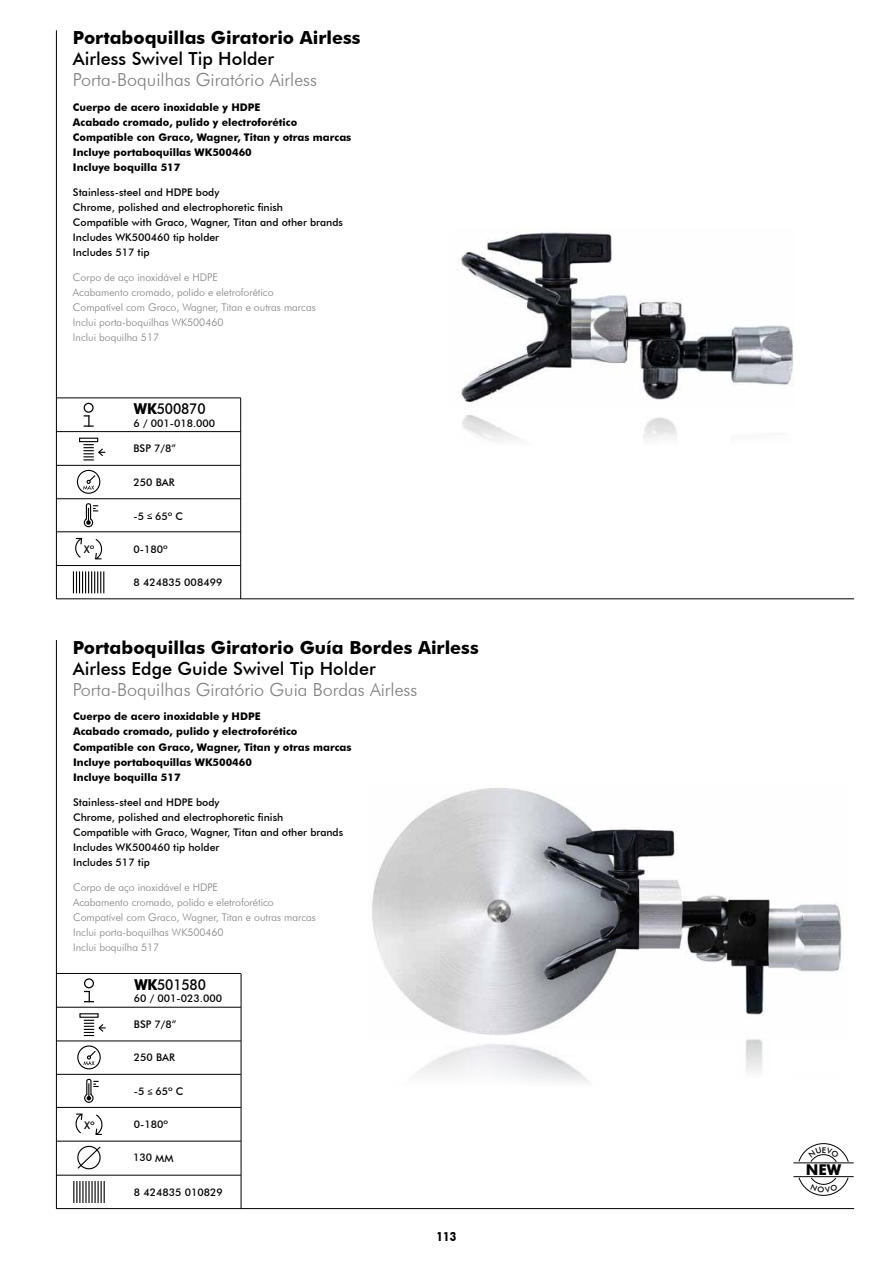
<style>
.page{position:relative;width:893px;height:1263px;background:#fff}
.page>*{position:absolute;margin:0;border:0;box-sizing:border-box;transform-origin:0 0}
.t1{font:300 18px "Futura BT";color:#7e7e7d}
.t2{font:700 18px "Futura BT";color:#000}
.t3{font:500 18px "Futura BT";color:#000}
.t4{font:500 15px "Futura BT";letter-spacing:-.01em;color:#000;scale:.91 1}
.t5{font:700 14.85px "Futura BT";color:#000}
.t6{font:700 12.6px "Futura BT";color:#000;scale:.83 1}
.t7{font:500 10.5px/15px "Futura BT";color:#000}
.t8{font:700 10.5px/15px "Futura BT";color:#000}
.t9{font:300 10.5px/15px "Futura BT";color:#7e7e7d}
.s1{font-weight:700}
</style>
<div class="page">
<img style="left:457px;top:232px;width:337px;height:174px">
<img style="left:462px;top:415px;width:215px;height:25px">
<img style="left:372px;top:788px;width:471px;height:247px">
<img style="left:417px;top:1044px;width:172px;height:38px">
<img style="left:686px;top:1034px;width:157px;height:37px">
<hr style="left:56px;top:598px;width:798px;height:1px;background:#000">
<svg style="left:147px;top:513px;width:5px;height:6px"></svg>
<hr style="left:56px;top:565px;width:184px;height:1px;background:#000">
<hr style="left:56px;top:498px;width:184px;height:1px;background:#000">
<hr style="left:56px;top:431px;width:184px;height:1px;background:#000">
<hr style="left:56px;top:465px;width:184px;height:1px;background:#000">
<hr style="left:56px;top:398px;width:184px;height:1px;background:#000">
<svg style="left:84px;top:415px;width:10px;height:12px"></svg>
<div style="left:84px;top:403px;width:10px;height:10px;border:1px solid #000;border-radius:50%"></div>
<svg style="left:73px;top:571px;width:31px;height:22px"></svg>
<hr style="left:240px;top:398px;width:1px;height:201px;background:#000">
<hr style="left:56px;top:531px;width:184px;height:1px;background:#000">
<div style="left:77px;top:470px;width:23px;height:24px;border:1px solid #000;border-radius:50%"></div>
<svg style="left:83px;top:474px;width:14px;height:16px"></svg>
<svg style="left:83px;top:503px;width:15px;height:25px"></svg>
<svg style="left:95px;top:539px;width:8px;height:21px"></svg>
<svg style="left:75px;top:537px;width:8px;height:21px"></svg>
<div style="left:79px;top:438px;width:19px;height:4px;border:1px solid #000"></div>
<svg style="left:83px;top:444px;width:22px;height:16px"></svg>
<svg style="left:148px;top:1089px;width:4px;height:6px"></svg>
<hr style="left:57px;top:1141px;width:184px;height:1px;background:#000">
<hr style="left:57px;top:1074px;width:184px;height:1px;background:#000">
<hr style="left:57px;top:1007px;width:184px;height:1px;background:#000">
<hr style="left:57px;top:1041px;width:184px;height:1px;background:#000">
<hr style="left:57px;top:973px;width:184px;height:1px;background:#000">
<svg style="left:84px;top:991px;width:10px;height:11px"></svg>
<div style="left:84px;top:978px;width:10px;height:10px;border:1px solid #000;border-radius:50%"></div>
<hr style="left:82px;top:1181px;width:2px;height:22px;background:#000">
<hr style="left:88px;top:1181px;width:2px;height:22px;background:#000">
<hr style="left:85px;top:1181px;width:2px;height:22px;background:#000">
<svg style="left:73px;top:1181px;width:7px;height:22px"></svg>
<svg style="left:95px;top:1181px;width:10px;height:22px"></svg>
<hr style="left:91px;top:1181px;width:2px;height:22px;background:#000">
<hr style="left:241px;top:974px;width:1px;height:234px;background:#000">
<hr style="left:57px;top:1107px;width:184px;height:1px;background:#000">
<div style="left:77px;top:1045px;width:24px;height:24px;border:1px solid #000;border-radius:50%"></div>
<svg style="left:83px;top:1049px;width:14px;height:16px"></svg>
<svg style="left:84px;top:1078px;width:15px;height:25px"></svg>
<svg style="left:95px;top:1114px;width:8px;height:21px"></svg>
<svg style="left:75px;top:1113px;width:8px;height:21px"></svg>
<div style="left:79px;top:1013px;width:20px;height:5px;border:1px solid #000"></div>
<svg style="left:84px;top:1020px;width:22px;height:16px"></svg>
<hr style="left:57px;top:1175px;width:184px;height:1px;background:#000">
<svg style="left:77px;top:1145px;width:24px;height:25px"></svg>
<hr style="left:56px;top:1208px;width:798px;height:1px;background:#000">
<hr style="left:56px;top:640px;width:1px;height:569px;background:#000">
<hr style="left:56px;top:30px;width:1px;height:569px;background:#000">
<hr style="left:793px;top:1162px;width:61px;height:1px;background:#000">
<hr style="left:793px;top:1176px;width:61px;height:1px;background:#000">
<svg style="left:798px;top:1143px;width:51px;height:20px"></svg>
<svg style="left:798px;top:1177px;width:51px;height:19px"></svg>
<h1 class="t2" style="left:73px;top:26px;width:289px">Portaboquillas Giratorio Airless</h1>
<h1 class="t3" style="left:73px;top:47px;width:203px">Airless Swivel Tip Holder</h1>
<h1 class="t1" style="left:73px;top:68px;width:246px">Porta-Boquilhas Giratório Airless</h1>
<p class="t8" style="left:73px;top:99px;width:280px">Cuerpo de acero inoxidable y HDPE<br>Acabado cromado, pulido y electroforético Compatible con Graco, Wagner, Titan y otras marcas Incluye portaboquillas WK500460<br>Incluye boquilla 517</p>
<p class="t7" style="left:73px;top:184px;width:271px">Stainless-steel and HDPE body<br>Chrome, polished and electrophoretic finish<br>Compatible with Graco, Wagner, Titan and other brands Includes WK500460 tip holder<br>Includes 517 tip</p>
<p class="t9" style="left:73px;top:270px;width:244px">Corpo de aço inoxidável e HDPE<br>Acabamento cromado, polido e eletroforético Compatível com Graco, Wagner, Titan e outras marcas Inclui porta-boquilhas WK500460<br>Inclui boquilha 517</p>
<h2 class="t4" style="left:134px;top:400px;width:80px"><span class="s1">WK</span>500870</h2>
<p class="t7" style="left:134px;top:415px;width:83px">6 / 001-018.000</p>
<p class="t7" style="left:134px;top:441px;width:44px">BSP 7/8”</p>
<p class="t7" style="left:134px;top:474px;width:43px">250 BAR</p>
<p class="t7" style="left:84px;top:542px;width:12px">Xº</p>
<p class="t7" style="left:134px;top:508px;width:51px">-5 65º C</p>
<p class="t7" style="left:134px;top:541px;width:36px">0-180º</p>
<p class="t7" style="left:134px;top:575px;width:90px">8 424835 008499</p>
<h1 class="t2" style="left:73px;top:636px;width:407px">Portaboquillas Giratorio Guía Bordes Airless</h1>
<h1 class="t3" style="left:73px;top:657px;width:304px">Airless Edge Guide Swivel Tip Holder</h1>
<h1 class="t1" style="left:73px;top:678px;width:346px">Porta-Boquilhas Giratório Guia Bordas Airless</h1>
<p class="t8" style="left:73px;top:709px;width:280px">Cuerpo de acero inoxidable y HDPE<br>Acabado cromado, pulido y electroforético Compatible con Graco, Wagner, Titan y otras marcas Incluye portaboquillas WK500460<br>Incluye boquilla 517</p>
<p class="t7" style="left:73px;top:794px;width:271px">Stainless-steel and HDPE body<br>Chrome, polished and electrophoretic finish<br>Compatible with Graco, Wagner, Titan and other brands Includes WK500460 tip holder<br>Includes 517 tip</p>
<p class="t9" style="left:73px;top:880px;width:244px">Corpo de aço inoxidável e HDPE<br>Acabamento cromado, polido e eletroforético Compatível com Graco, Wagner, Titan e outras marcas Inclui porta-boquilhas WK500460<br>Inclui boquilha 517</p>
<h2 class="t4" style="left:134px;top:975px;width:80px"><span class="s1">WK</span>501580</h2>
<p class="t7" style="left:134px;top:991px;width:90px">60 / 001-023.000</p>
<p class="t7" style="left:134px;top:1017px;width:44px">BSP 7/8”</p>
<p class="t7" style="left:134px;top:1050px;width:43px">250 BAR</p>
<p class="t7" style="left:84px;top:1117px;width:12px">Xº</p>
<p class="t7" style="left:134px;top:1084px;width:51px">-5 65º C</p>
<p class="t7" style="left:134px;top:1117px;width:36px">0-180º</p>
<p class="t7" style="left:133px;top:1149px;width:42px">130 MM</p>
<p class="t7" style="left:134px;top:1185px;width:90px">8 424835 010829</p>
<p class="t6" style="left:437px;top:1229px;width:25px">113</p>
<h3 class="t5" style="left:806px;top:1161px;width:37px">NEW</h3>
</div>
